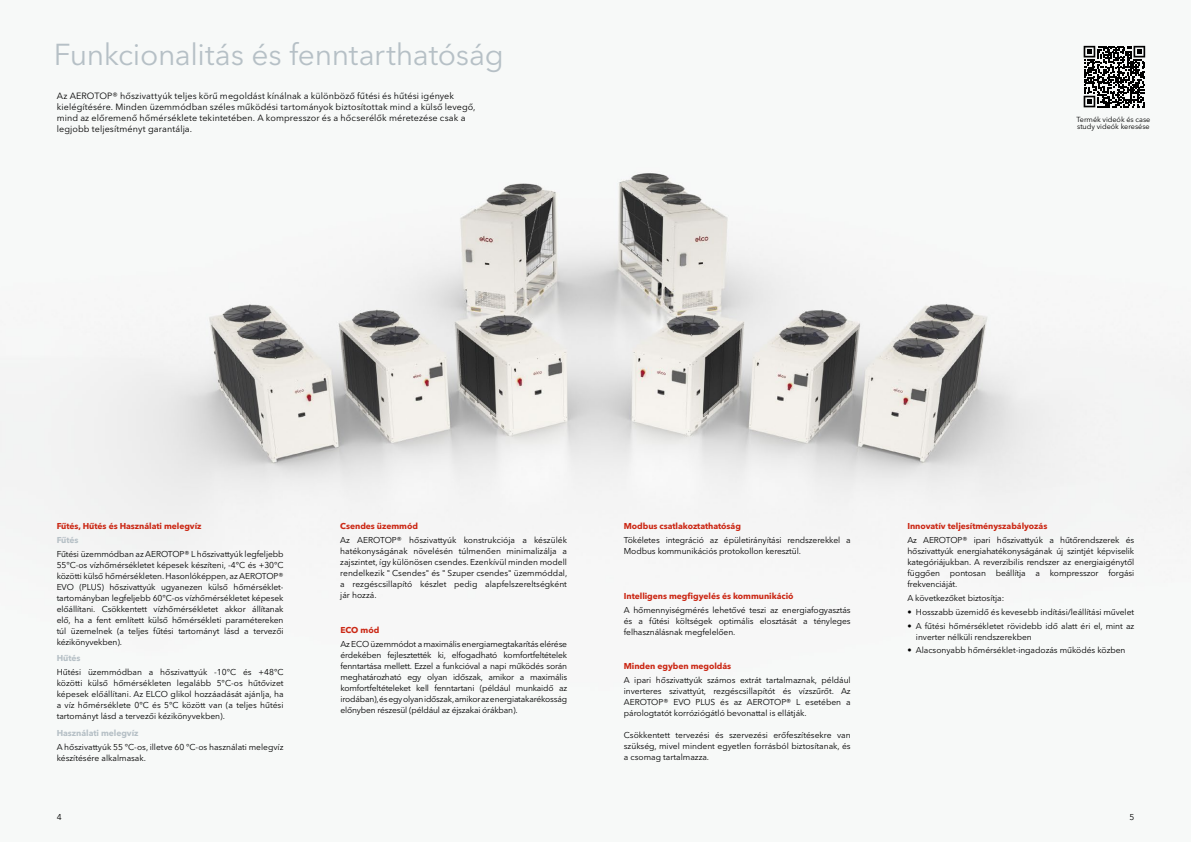
<style>
.page{position:relative;width:1191px;height:842px;background:#fff}
.page>*{position:absolute;margin:0;border:0;box-sizing:border-box;transform-origin:0 0}
.t1{font:30px "Avenir Next LT Pro";letter-spacing:-.01em;color:#b6c0c6}
.t2{font:9px/11px "Avenir Next LT Pro";letter-spacing:.01em;color:#000}
.t3{font:8.5px/11px "Avenir Next LT Pro";letter-spacing:-.005em;color:#000;text-align:justify}
.t4{font:700 8.5px "Avenir Next LT Pro";letter-spacing:-.005em;color:#cb2815}
.t5{font:700 8.5px "Avenir Next LT Pro";letter-spacing:-.005em;color:#b6c0c6}
.t6{font:7.3px/7px "Avenir Next LT Pro";letter-spacing:-.005em;color:#000}
</style>
<div class="page">
<img style="left:0;top:45px;width:1191px;height:565px">
<svg style="left:1083px;top:46px;width:62px;height:61px"></svg>
<h1 class="t1" style="left:54px;top:37px;width:451px">Funkcionalitás és fenntarthatóság</h1>
<p class="t2" style="left:57px;top:90px;width:420px">Az AEROTOP® hőszivattyúk teljes körű megoldást kínálnak a különböző fűtési és hűtési igények kielégítésére. Minden üzemmódban széles működési tartományok biztosítottak mind a külső levegő, mind az előremenő hőmérséklete tekintetében. A kompresszor és a hőcserélők méretezése csak a legjobb teljesítményt garantálja.</p>
<p class="t6" style="left:1076px;top:116px;width:75px">Termék videók és case study videók keresése</p>
<p class="t4" style="left:57px;top:521px;width:146px">Fűtés, Hűtés és Használati melegvíz</p>
<p class="t5" style="left:57px;top:535px;width:23px">Fűtés</p>
<p class="t3" style="left:57px;top:548px;width:228px">Fűtési üzemmódban az AEROTOP® L hőszivattyúk legfeljebb 55°C-os vízhőmérsékletet képesek készíteni, -4°C és +30°C közötti külső hőmérsékleten. Hasonlóképpen, az AEROTOP® EVO (PLUS) hőszivattyúk ugyanezen külső hőmérséklet&shy;tartományban legfeljebb 60°C-os vízhőmérsékletet képesek előállítani. Csökkentett vízhőmérsékletet akkor állítanak elő, ha a fent említett külső hőmérsékleti paramétereken túl üzemelnek (a teljes fűtési tartományt lásd a tervezői kézikönyvekben).</p>
<p class="t5" style="left:57px;top:653px;width:25px">Hűtés</p>
<p class="t3" style="left:57px;top:667px;width:228px">Hűtési üzemmódban a hőszivattyúk -10°C és +48°C közötti külső hőmérsékleten legalább 5°C-os hűtővizet képesek előállítani. Az ELCO glikol hozzáadását ajánlja, ha a víz hőmérséklete 0°C és 5°C között van (a teljes hűtési tartományt lásd a tervezői kézikönyvekben).</p>
<p class="t5" style="left:57px;top:728px;width:83px">Használati melegvíz</p>
<p class="t3" style="left:57px;top:741px;width:228px">A hőszivattyúk 55 °C-os, illetve 60 °C-os használati melegvíz készítésére alkalmasak.</p>
<p class="t4" style="left:340px;top:521px;width:79px">Csendes üzemmód</p>
<p class="t3" style="left:340px;top:534px;width:228px">Az AEROTOP® hőszivattyúk konstrukciója a készülék hatékonyságának növelésén túlmenően minimalizálja a zajszintet, így különösen csendes. Ezenkívül minden modell rendelkezik " Csendes" és " Szuper csendes" üzemmóddal, a rezgéscsillapító készlet pedig alapfelszereltségként jár hozzá.</p>
<p class="t4" style="left:340px;top:625px;width:40px">ECO mód</p>
<p class="t3" style="left:340px;top:638px;width:228px">Az ECO üzemmódot a maximális energiamegtakarítás elérése érdekében fejlesztették ki, elfogadható komfortfeltételek fenntartása mellett. Ezzel a funkcióval a napi működés során meghatározható egy olyan időszak, amikor a maximális komfortfeltételeket kell fenntartani (például munkaidő az irodában), és egy olyan időszak, amikor az energiatakarékosság előnyben részesül (például az éjszakai órákban).</p>
<p class="t4" style="left:624px;top:521px;width:119px">Modbus csatlakoztathatóság</p>
<p class="t3" style="left:624px;top:534px;width:228px">Tökéletes integráció az épületirányítási rendszerekkel a<br>Modbus kommunikációs protokollon keresztül.</p>
<p class="t4" style="left:624px;top:591px;width:171px">Intelligens megfigyelés és kommunikáció</p>
<p class="t3" style="left:624px;top:605px;width:228px">A hőmennyiségmérés lehetővé teszi az energiafogyasztás és a fűtési költségek optimális elosztását a tényleges felhasználásnak megfelelően.</p>
<p class="t4" style="left:624px;top:661px;width:109px">Minden egyben megoldás</p>
<p class="t3" style="left:624px;top:674px;width:228px">A ipari hőszivattyúk számos extrát tartalmaznak, például inverteres szivattyút, rezgéscsillapítót és vízszűrőt. Az AEROTOP® EVO PLUS és az AEROTOP® L esetében a párologtatót korróziógátló bevonattal is ellátják.</p>
<p class="t3" style="left:624px;top:729px;width:228px">Csökkentett tervezési és szervezési erőfeszítésekre van szükség, mivel mindent egyetlen forrásból biztosítanak, és a csomag tartalmazza.</p>
<p class="t4" style="left:907px;top:521px;width:141px">Innovatív teljesítményszabályozás</p>
<p class="t3" style="left:907px;top:534px;width:228px">Az AEROTOP® ipari hőszivattyúk a hűtőrendszerek és hőszivattyúk energiahatékonyságának új szintjét képviselik kategóriájukban. A reverzibilis rendszer az energiaigénytől függően pontosan beállítja a kompresszor forgási frekvenciáját.</p>
<p class="t3" style="left:907px;top:592px;width:98px">A következőket biztosítja:</p>
<p class="t3" style="left:907px;top:606px;width:228px">• Hosszabb üzemidő és kevesebb indítási/leállítási művelet</p>
<p class="t3" style="left:916px;top:620px;width:220px;text-indent:-8px">• A fűtési hőmérsékletet rövidebb idő alatt éri el, mint az inverter nélküli rendszerekben</p>
<p class="t3" style="left:907px;top:645px;width:220px">• Alacsonyabb hőmérséklet-ingadozás működés közben</p>
<p class="t3" style="left:57px;top:811px;width:6px">4</p>
<p class="t3" style="left:1129px;top:811px;width:6px">5</p>
</div>
